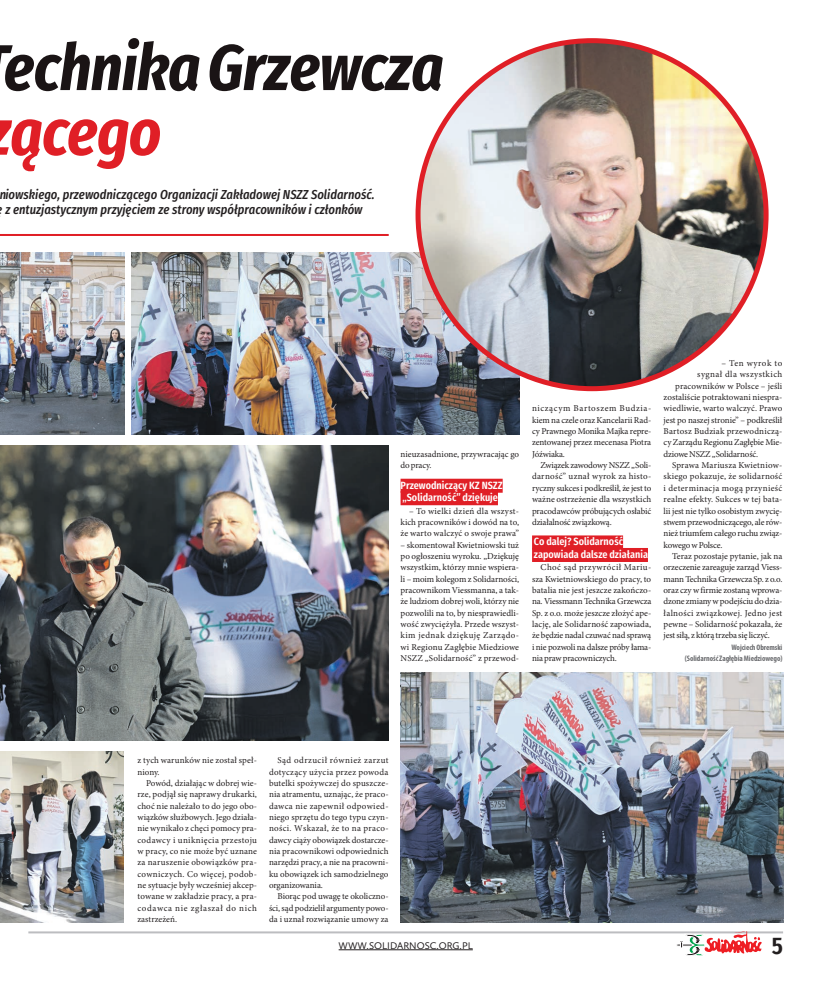
<style>
.page{position:relative;width:820px;height:993px;background:#fff}
.page>*{position:absolute;margin:0;border:0;box-sizing:border-box;transform-origin:0 0}
.t1{font:italic 700 64.6px "Fira Sans Condensed";letter-spacing:-.01em;color:#1a1415}
.t2{font:italic 700 64.6px "Fira Sans Condensed";letter-spacing:-.01em;color:#e01f26}
.t3{font:600 24px "Fira Sans Condensed";color:#231f20}
.t4{font:italic 500 13px/15px "Fira Sans Condensed";color:#231f20;text-align:center}
.t5{font:600 10.5px/12.5px "Fira Sans Condensed";color:#fff}
.t6{font:10px "Calluna Sans";color:#231f20}
.t7{font:9px/11.3px "Minion Pro";color:#231f20;text-align:justify}
.t8{font:9px "Minion Pro";letter-spacing:-.02em;color:#231f20}
.t9{font:9px "Minion Pro";letter-spacing:.025em;color:#231f20}
.t10{font:9px "Minion Pro";letter-spacing:.035em;color:#231f20}
.t11{font:9px "Minion Pro";letter-spacing:.02em;color:#231f20}
.t12{font:9px "Minion Pro";letter-spacing:.045em;color:#231f20}
.t13{font:9px "Minion Pro";letter-spacing:-.025em;color:#231f20}
.t14{font:9px "Minion Pro";letter-spacing:.05em;color:#231f20}
.t15{font:700 condensed 8px/11.3px "Myriad Pro";letter-spacing:-.005em;color:#6c6d70;text-align:right}
</style>
<div class="page">
<hr style="left:28px;top:931px;width:754px;height:2px;background:#bcbdc0">
<hr style="left:338px;top:949px;width:134px;height:1px;background:#231f20">
<svg style="left:676px;top:931px;width:85px;height:24px"></svg>
<hr style="left:0;top:234px;width:388px;height:2px;background:#e01f26">
<div style="left:400px;top:478px;width:102px;height:14px;background:#e01f26"></div>
<div style="left:400px;top:491px;width:97px;height:14px;background:#e01f26"></div>
<div style="left:532px;top:535px;width:90px;height:14px;background:#e01f26"></div>
<div style="left:532px;top:547px;width:115px;height:14px;background:#e01f26"></div>
<img style="left:0;top:252px;width:125px;height:182px">
<img style="left:0;top:751px;width:123px;height:170px">
<img style="left:0;top:445px;width:388px;height:295px">
<img style="left:131px;top:252px;width:388px;height:182px">
<img style="left:400px;top:672px;width:382px;height:249px">
<img style="left:418px;top:41px;width:347px;height:347px;border-radius:174px">
<h1 class="t1" style="left:4px;top:22px;width:441px">echnika Grzewcza</h1>
<h1 class="t2" style="left:10px;top:86px;width:153px">ącego</h1>
<h3 class="t4" style="left:-1px;top:187px;width:377px">niowskiego, przewodniczącego Organizacji Zakładowej NSZZ Solidarność. z entuzjastycznym przyjęciem ze strony współpracowników i członków</h3>
<p class="t7" style="left:400px;top:448px;width:120px">nieuzasadnione, przywracając go do pracy.</p>
<p class="t5" style="left:400px;top:477px;width:104px">Przewodniczący KZ NSZZ „Solidarność” dziękuje</p>
<p class="t7" style="left:400px;top:505px;width:120px;text-indent:9px">– To wielki dzień dla wszyst&shy;kich pracowników i dowód na to, że warto walczyć o swoje prawa”</p>
<p class="t7" style="left:400px;top:539px;width:120px">– skomentował Kwietniowski tuż po ogłoszeniu wyroku. „Dziękuję wszystkim, którzy mnie wspiera&shy;li – moim kolegom z Solidarności, pracownikom Viessmanna, a tak&shy;że ludziom dobrej woli, którzy nie pozwolili na to, by niesprawiedli&shy;wość zwyciężyła. Przede wszyst&shy;kim jednak dziękuję Zarządo&shy;wi Regionu Zagłębie Miedziowe NSZZ „Solidarność” z przewod-</p>
<p class="t7" style="left:532px;top:403px;width:121px">niczącym Bartoszem Budzia&shy;kiem na czele oraz Kancelarii Rad&shy;cy Prawnego Monika Majka repre&shy;zentowanej przez mecenasa Piotra Jóźwiaka.</p>
<p class="t7" style="left:532px;top:459px;width:121px;text-indent:9px">Związek zawodowy NSZZ „Soli&shy;darność” uznał wyrok za histo&shy;ryczny sukces i podkreślił, że jest to ważne ostrzeżenie dla wszystkich pracodawców próbujących osłabić działalność związkową.</p>
<p class="t5" style="left:533px;top:534px;width:115px">Co dalej? Solidarność zapowiada dalsze działania</p>
<p class="t7" style="left:532px;top:561px;width:121px;text-indent:9px">Choć sąd przywrócił Mariu&shy;sza Kwietniowskiego do pracy, to batalia nie jest jeszcze zakończo&shy;na. Viessmann Technika Grzewcza Sp. z o.o. może jeszcze złożyć ape&shy;lację, ale Solidarność zapowiada, że będzie nadal czuwać nad sprawą i nie pozwoli na dalsze próby łama&shy;nia praw pracowniczych.</p>
<p class="t14" style="left:721px;top:357px;width:62px">– Ten wyrok to</p>
<p class="t12" style="left:697px;top:368px;width:86px">sygnał dla wszystkich</p>
<p class="t7" style="left:675px;top:380px;width:109px">pracowników w Polsce – jeśli</p>
<p class="t7" style="left:663px;top:391px;width:120px">zostaliście potraktowani niespra-</p>
<p class="t7" style="left:663px;top:403px;width:120px">wiedliwie, warto walczyć. Prawo</p>
<p class="t7" style="left:663px;top:414px;width:120px">jest po naszej stronie” – podkreślił</p>
<p class="t11" style="left:663px;top:425px;width:120px">Bartosz Budziak przewodniczą-</p>
<p class="t7" style="left:663px;top:437px;width:120px">cy Zarządu Regionu Zagłębie Mie-</p>
<p class="t8" style="left:663px;top:447px;width:96px">dziowe NSZZ „Solidarność.</p>
<p class="t9" style="left:671px;top:459px;width:112px">Sprawa Mariusza Kwietniow-</p>
<p class="t9" style="left:663px;top:470px;width:120px">skiego pokazuje, że solidarność</p>
<p class="t10" style="left:663px;top:481px;width:120px">i determinacja mogą przynieść</p>
<p class="t9" style="left:663px;top:493px;width:120px">realne efekty. Sukces w tej bata-</p>
<p class="t7" style="left:663px;top:505px;width:120px">lii jest nie tylko osobistym zwycię-</p>
<p class="t7" style="left:663px;top:516px;width:120px">stwem przewodniczącego, ale rów-</p>
<p class="t7" style="left:663px;top:527px;width:120px">nież triumfem całego ruchu związ-</p>
<p class="t13" style="left:663px;top:538px;width:60px">kowego w Polsce.</p>
<p class="t7" style="left:671px;top:550px;width:112px">Teraz pozostaje pytanie, jak na</p>
<p class="t7" style="left:663px;top:561px;width:120px">orzeczenie zareaguje zarząd Viess-</p>
<p class="t8" style="left:663px;top:572px;width:120px">mann Technika Grzewcza Sp. z o.o.</p>
<p class="t7" style="left:663px;top:584px;width:120px">oraz czy w firmie zostaną wprowa-</p>
<p class="t8" style="left:663px;top:595px;width:120px">dzone zmiany w podejściu do dzia-</p>
<p class="t10" style="left:663px;top:606px;width:120px">łalności związkowej. Jedno jest</p>
<p class="t7" style="left:663px;top:618px;width:120px">pewne – Solidarność pokazała, że</p>
<p class="t8" style="left:663px;top:629px;width:108px">jest siłą, z którą trzeba się liczyć.</p>
<p class="t15" style="left:684px;top:641px;width:99px">Wojciech Obremski<br>(Solidarność Zagłębia Miedziowego)</p>
<p class="t7" style="left:137px;top:754px;width:121px">z tych warunków nie został speł&shy;niony.</p>
<p class="t7" style="left:137px;top:777px;width:121px;text-indent:9px">Powód, działając w dobrej wie&shy;rze, podjął się naprawy drukarki, choć nie należało to do jego obo&shy;wiązków służbowych. Jego działa&shy;nie wynikało z chęci pomocy pra&shy;codawcy i uniknięcia przestoju w pracy, co nie może być uznane za naruszenie obowiązków pra&shy;cowniczych. Co więcej, podob&shy;ne sytuacje były wcześniej akcep&shy;towane w zakładzie pracy, a pra&shy;codawca nie zgłaszał do nich zastrzeżeń.</p>
<p class="t7" style="left:269px;top:754px;width:121px;text-indent:9px">Sąd odrzucił również zarzut dotyczący użycia przez powoda butelki spożywczej do spuszcze&shy;nia atramentu, uznając, że praco&shy;dawca nie zapewnił odpowied&shy;niego sprzętu do tego typu czyn&shy;ności. Wskazał, że to na praco&shy;dawcy ciąży obowiązek dostarcze&shy;nia pracownikowi odpowiednich narzędzi pracy, a nie na pracowni&shy;ku obowiązek ich samodzielnego organizowania.</p>
<p class="t7" style="left:269px;top:890px;width:121px;text-indent:9px">Biorąc pod uwagę te okoliczno&shy;ści, sąd podzielił argumenty powo&shy;da i uznał rozwiązanie umowy za</p>
<p class="t6" style="left:338px;top:939px;width:136px">WWW.SOLIDARNOSC.ORG.PL</p>
<h2 class="t3" style="left:771px;top:923px;width:13px">5</h2>
</div>
